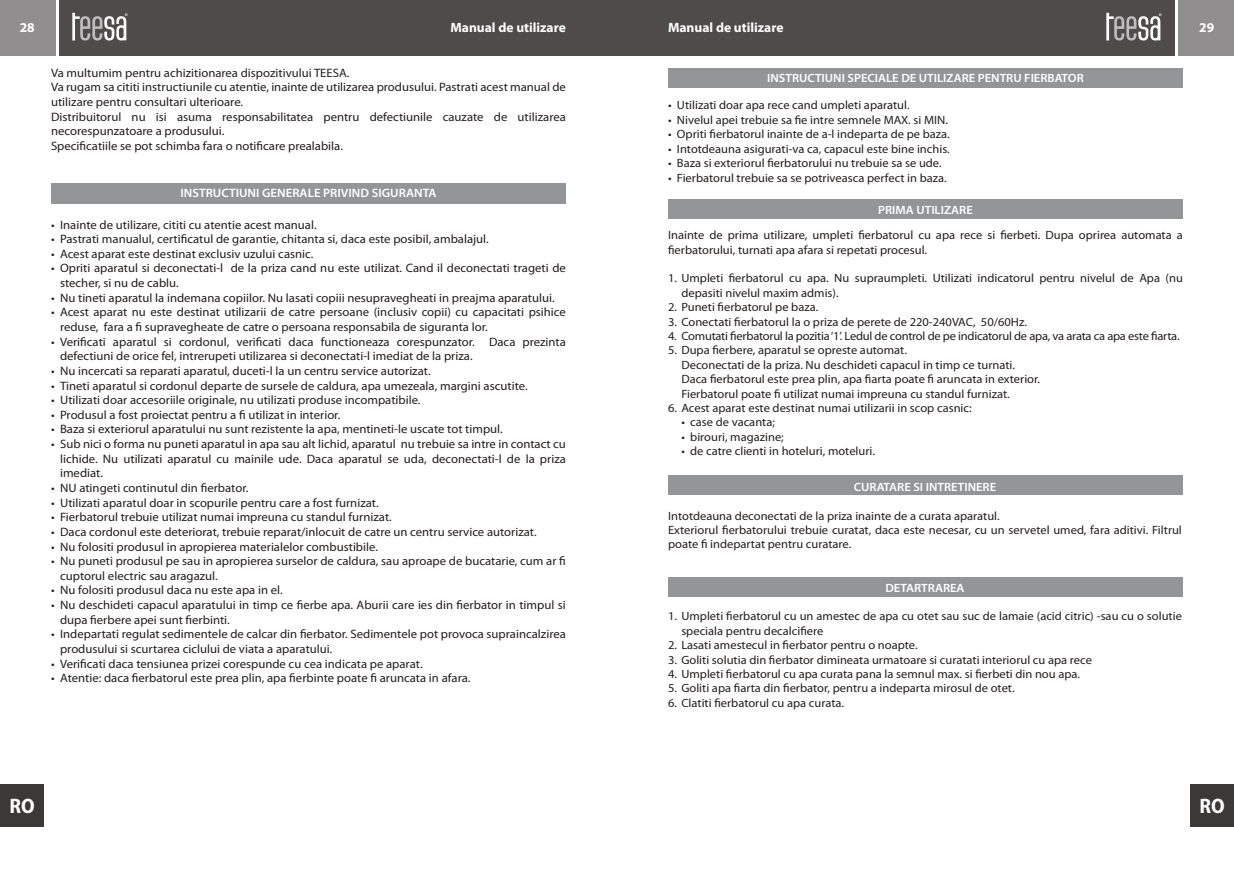
<style>
.page{position:relative;width:1234px;height:893px;background:#fff}
.page>*{position:absolute;margin:0;border:0;box-sizing:border-box;transform-origin:0 0}
.t1{font:700 semi-condensed 21px "Myriad Pro";color:#fff}
.t2{font:700 13.5px "Myriad Pro";color:#fff}
.t3{font:12.15px/14.7px "Myriad Pro";color:#231e1e;scale:1.04 1}
.t4{font:600 12.15px "Myriad Pro";color:#fff;scale:1.04 1}
.t5{font:12px/14.4px "Myriad Pro";color:#231e1e;scale:1.04 1}
.t6{font:12px "Myriad Pro";letter-spacing:-.02em;color:#231e1e;scale:1.04 1}
.t7{font:600 12px "Myriad Pro";color:#fff;scale:1.04 1}
</style>
<div class="page">
<div style="left:668px;top:68px;width:514px;height:19px;background:#949597"></div>
<div style="left:668px;top:199px;width:514px;height:20px;background:#949597"></div>
<div style="left:668px;top:577px;width:514px;height:20px;background:#949597"></div>
<div style="left:668px;top:475px;width:514px;height:20px;background:#949597"></div>
<div style="left:51px;top:184px;width:515px;height:20px;background:#949597"></div>
<div style="left:1178px;top:0;width:55px;height:55px;background:#918e8f"></div>
<div style="left:617px;top:0;width:557px;height:55px;background:#4f4b4b"></div>
<svg style="left:1106px;top:13px;width:55px;height:28px"></svg>
<div style="left:1189px;top:784px;width:44px;height:43px;background:#3a3938"></div>
<div style="left:0;top:0;width:55px;height:55px;background:#918e8f"></div>
<div style="left:60px;top:0;width:557px;height:55px;background:#4f4b4b"></div>
<svg style="left:72px;top:13px;width:56px;height:28px"></svg>
<div style="left:0;top:784px;width:44px;height:43px;background:#3a3938"></div>
<p class="t2" style="left:20px;top:22px;width:16px">28</p>
<p class="t2" style="left:450px;top:22px;width:117px">Manual de utilizare</p>
<p class="t2" style="left:668px;top:22px;width:117px">Manual de utilizare</p>
<p class="t2" style="left:1198px;top:22px;width:16px">29</p>
<p class="t3" style="left:51px;top:66px;width:496px">Va multumim pentru achizitionarea dispozitivului TEESA.<br>Va rugam sa cititi instructiunile cu atentie, inainte de utilizarea produsului. Pastrati acest manual de utilizare pentru consultari ulterioare.<br>Distribuitorul nu isi asuma responsabilitatea pentru defectiunile cauzate de utilizarea necorespunzatoare a produsului.<br>Specificatiile se pot schimba fara o notificare prealabila.</p>
<p class="t4" style="left:180px;top:188px;width:248px">INSTRUCTIUNI GENERALE PRIVIND SIGURANTA</p>
<p class="t3" style="left:51px;top:218px;width:257px">• Inainte de utilizare, cititi cu atentie acest manual.</p>
<p class="t3" style="left:51px;top:233px;width:422px">• Pastrati manualul, certificatul de garantie, chitanta si, daca este posibil, ambalajul.</p>
<p class="t3" style="left:51px;top:247px;width:254px">• Acest aparat este destinat exclusiv uzului casnic.</p>
<p class="t3" style="left:60px;top:262px;width:488px;text-indent:-9px">• Opriti aparatul si deconectati-l de la priza cand nu este utilizat. Cand il deconectati trageti de stecher, si nu de cablu.</p>
<p class="t3" style="left:51px;top:291px;width:485px">• Nu tineti aparatul la indemana copiilor. Nu lasati copiii nesupravegheati in preajma aparatului.</p>
<p class="t3" style="left:60px;top:306px;width:488px;text-indent:-9px">• Acest aparat nu este destinat utilizarii de catre persoane (inclusiv copii) cu capacitati psihice reduse, fara a fi supravegheate de catre o persoana responsabila de siguranta lor.</p>
<p class="t3" style="left:60px;top:335px;width:488px;text-indent:-9px">• Verificati aparatul si cordonul, verificati daca functioneaza corespunzator. Daca prezinta defectiuni de orice fel, intrerupeti utilizarea si deconectati-l imediat de la priza.</p>
<p class="t3" style="left:51px;top:365px;width:366px">• Nu incercati sa reparati aparatul, duceti-l la un centru service autorizat.</p>
<p class="t3" style="left:51px;top:379px;width:459px">• Tineti aparatul si cordonul departe de sursele de caldura, apa umezeala, margini ascutite.</p>
<p class="t3" style="left:51px;top:394px;width:357px">• Utilizati doar accesoriile originale, nu utilizati produse incompatibile.</p>
<p class="t3" style="left:51px;top:408px;width:280px">• Produsul a fost proiectat pentru a fi utilizat in interior.</p>
<p class="t3" style="left:51px;top:423px;width:436px">• Baza si exteriorul aparatului nu sunt rezistente la apa, mentineti-le uscate tot timpul.</p>
<p class="t3" style="left:60px;top:438px;width:488px;text-align:justify;text-indent:-9px">• Sub nici o forma nu puneti aparatul in apa sau alt lichid, aparatul nu trebuie sa intre in contact cu lichide. Nu utilizati aparatul cu mainile ude. Daca aparatul se uda, deconectati-l de la priza imediat.</p>
<p class="t3" style="left:51px;top:482px;width:191px">• NU atingeti continutul din fierbator.</p>
<p class="t3" style="left:51px;top:496px;width:316px">• Utilizati aparatul doar in scopurile pentru care a fost furnizat.</p>
<p class="t3" style="left:51px;top:511px;width:329px">• Fierbatorul trebuie utilizat numai impreuna cu standul furnizat.</p>
<p class="t3" style="left:51px;top:526px;width:468px">• Daca cordonul este deteriorat, trebuie reparat/inlocuit de catre un centru service autorizat.</p>
<p class="t3" style="left:51px;top:540px;width:316px">• Nu folositi produsul in apropierea materialelor combustibile.</p>
<p class="t3" style="left:60px;top:555px;width:488px;text-indent:-9px">• Nu puneti produsul pe sau in apropierea surselor de caldura, sau aproape de bucatarie, cum ar fi cuptorul electric sau aragazul.</p>
<p class="t3" style="left:51px;top:584px;width:224px">• Nu folositi produsul daca nu este apa in el.</p>
<p class="t3" style="left:60px;top:599px;width:488px;text-indent:-9px">• Nu deschideti capacul aparatului in timp ce fierbe apa. Aburii care ies din fierbator in timpul si dupa fierbere apei sunt fierbinti.</p>
<p class="t3" style="left:60px;top:628px;width:488px;text-indent:-9px">• Indepartati regulat sedimentele de calcar din fierbator. Sedimentele pot provoca supraincalzirea produsului si scurtarea ciclului de viata a aparatului.</p>
<p class="t3" style="left:51px;top:657px;width:359px">• Verificati daca tensiunea prizei corespunde cu cea indicata pe aparat.</p>
<p class="t3" style="left:51px;top:672px;width:405px">• Atentie: daca fierbatorul este prea plin, apa fierbinte poate fi aruncata in afara.</p>
<h1 class="t1" style="left:9px;top:797px;width:27px">RO</h1>
<p class="t7" style="left:767px;top:73px;width:306px">INSTRUCTIUNI SPECIALE DE UTILIZARE PENTRU FIERBATOR</p>
<p class="t5" style="left:668px;top:99px;width:234px">• Utilizati doar apa rece cand umpleti aparatul.</p>
<p class="t5" style="left:668px;top:114px;width:270px">• Nivelul apei trebuie sa fie intre semnele MAX. si MIN.</p>
<p class="t5" style="left:668px;top:128px;width:272px">• Opriti fierbatorul inainte de a-l indeparta de pe baza.</p>
<p class="t5" style="left:668px;top:142px;width:272px">• Intotdeauna asigurati-va ca, capacul este bine inchis.</p>
<p class="t5" style="left:668px;top:157px;width:264px">• Baza si exteriorul fierbatorului nu trebuie sa se ude.</p>
<p class="t5" style="left:668px;top:171px;width:269px">• Fierbatorul trebuie sa se potriveasca perfect in baza.</p>
<p class="t7" style="left:878px;top:205px;width:92px">PRIMA UTILIZARE</p>
<p class="t5" style="left:668px;top:229px;width:496px">Inainte de prima utilizare, umpleti fierbatorul cu apa rece si fierbeti. Dupa oprirea automata a fierbatorului, turnati apa afara si repetati procesul.</p>
<p class="t5" style="left:681px;top:272px;width:483px;text-indent:-13px">1. Umpleti fierbatorul cu apa. Nu supraumpleti. Utilizati indicatorul pentru nivelul de Apa (nu depasiti nivelul maxim admis).</p>
<p class="t5" style="left:668px;top:301px;width:146px">2. Puneti fierbatorul pe baza.</p>
<p class="t5" style="left:668px;top:315px;width:347px">3. Conectati fierbatorul la o priza de perete de 220-240VAC, 50/60Hz.</p>
<p class="t6" style="left:668px;top:331px;width:493px">4. Comutati fierbatorul la pozitia‘1’. Ledul de control de pe indicatorul de apa, va arata ca apa este fiarta.</p>
<p class="t5" style="left:681px;top:344px;width:346px;text-indent:-13px">5. Dupa fierbere, aparatul se opreste automat.<br>Deconectati de la priza. Nu deschideti capacul in timp ce turnati.<br>Daca fierbatorul este prea plin, apa fiarta poate fi aruncata in exterior.<br>Fierbatorul poate fi utilizat numai impreuna cu standul furnizat.</p>
<p class="t5" style="left:668px;top:402px;width:293px">6. Acest aparat este destinat numai utilizarii in scop casnic:</p>
<p class="t5" style="left:681px;top:416px;width:91px">• case de vacanta;</p>
<p class="t5" style="left:681px;top:430px;width:100px">• birouri, magazine;</p>
<p class="t5" style="left:681px;top:445px;width:188px">• de catre clienti in hoteluri, moteluri.</p>
<p class="t7" style="left:853px;top:482px;width:138px">CURATARE SI INTRETINERE</p>
<p class="t5" style="left:668px;top:509px;width:495px">Intotdeauna deconectati de la priza inainte de a curata aparatul.<br>Exteriorul fierbatorului trebuie curatat, daca este necesar, cu un servetel umed, fara aditivi. Filtrul poate fi indepartat pentru curatare.</p>
<p class="t7" style="left:885px;top:583px;width:78px">DETARTRAREA</p>
<p class="t5" style="left:681px;top:610px;width:482px;text-indent:-13px">1. Umpleti fierbatorul cu un amestec de apa cu otet sau suc de lamaie (acid citric) -sau cu o solutie speciala pentru decalcifiere</p>
<p class="t5" style="left:668px;top:639px;width:241px">2. Lasati amestecul in fierbator pentru o noapte.</p>
<p class="t5" style="left:668px;top:653px;width:409px">3. Goliti solutia din fierbator dimineata urmatoare si curatati interiorul cu apa rece</p>
<p class="t5" style="left:668px;top:668px;width:397px">4. Umpleti fierbatorul cu apa curata pana la semnul max. si fierbeti din nou apa.</p>
<p class="t5" style="left:668px;top:682px;width:335px">5. Goliti apa fiarta din fierbator, pentru a indeparta mirosul de otet.</p>
<p class="t5" style="left:668px;top:697px;width:171px">6. Clatiti fierbatorul cu apa curata.</p>
<h1 class="t1" style="left:1199px;top:797px;width:27px">RO</h1>
</div>
